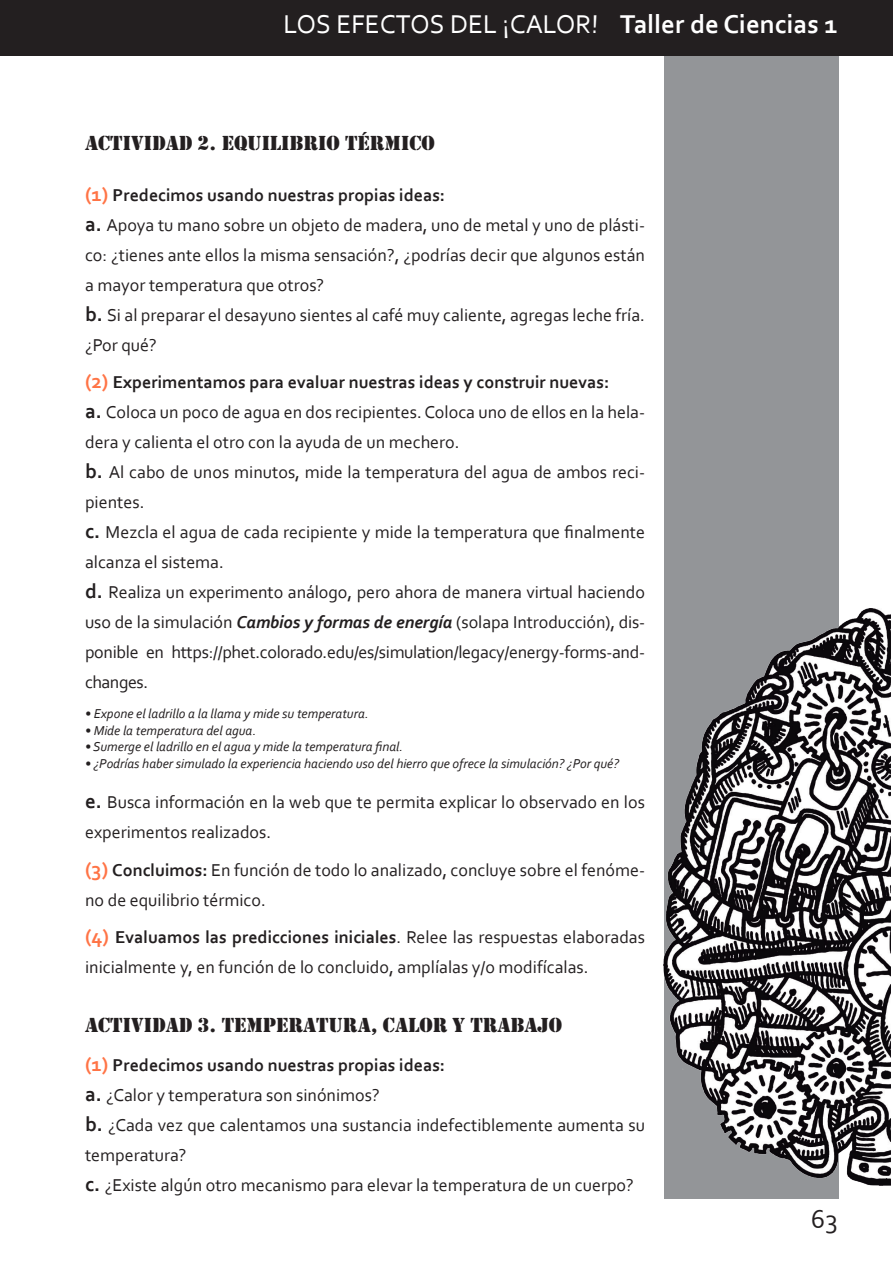
<style>
.page{position:relative;width:893px;height:1263px;background:#fff}
.page>*{position:absolute;margin:0;border:0;box-sizing:border-box;transform-origin:0 0}
.t1{font:27px "Corbel";color:#fff}
.t2{font:27px "Corbel";color:#231f20}
.t3{font:21px "Stencil";color:#231f20}
.texto_cuerpo{font:18px/30px "Corbel";color:#231f20}
.texto_cuerpo-2{font:700 18px "Corbel";color:#231f20}
.t4{font:italic 13.5px "Corbel";color:#231f20}
.s1{font-weight:700}
.s2{font-size:21px;color:#ff7446}
.s3{font-weight:700;font-size:21px}
.s4{font-weight:700;font-style:italic}
.s5{font-weight:700;font-size:21px;color:#ff7446}
</style>
<div class="page">
<div style="left:664px;top:55px;width:174px;height:1143px;background:#939598"></div>
<div style="left:0;top:0;width:893px;height:55px;background:#231f20"></div>
<img style="left:663px;top:608px;width:228px;height:577px">
<h1 class="t1" style="left:283px;top:7px;width:556px">LOS EFECTOS DEL ¡CALOR! <span class="s1">Taller de Ciencias 1</span></h1>
<p class="t3" style="left:85px;top:131px;width:82px">ACTIVIDAD</p>
<p class="t3" style="left:198px;top:131px;width:239px">2. EQUILIBRIO TÉRMICO</p>
<p class="texto_cuerpo-2" style="left:85px;top:183px;width:362px"><span class="s2">(1)</span> Predecimos usando nuestras propias ideas:</p>
<p class="texto_cuerpo" style="left:85px;top:209px;width:561px;text-align:justify"><span class="s3">a.</span> Apoya tu mano sobre un objeto de madera, uno de metal y uno de plásti&shy;co: ¿tienes ante ellos la misma sensación?, ¿podrías decir que algunos están a mayor temperatura que otros?</p>
<p class="texto_cuerpo" style="left:85px;top:299px;width:561px"><span class="s3">b.</span> Si al preparar el desayuno sientes al café muy caliente, agregas leche fría. ¿Por qué?</p>
<p class="texto_cuerpo-2" style="left:85px;top:371px;width:526px"><span class="s2">(2)</span> Experimentamos para evaluar nuestras ideas y construir nuevas:</p>
<p class="texto_cuerpo" style="left:85px;top:397px;width:561px"><span class="s3">a.</span> Coloca un poco de agua en dos recipientes. Coloca uno de ellos en la hela&shy;dera y calienta el otro con la ayuda de un mechero.</p>
<p class="texto_cuerpo" style="left:85px;top:457px;width:561px"><span class="s3">b.</span> Al cabo de unos minutos, mide la temperatura del agua de ambos reci&shy;pientes.</p>
<p class="texto_cuerpo" style="left:85px;top:517px;width:561px"><span class="s3">c.</span> Mezcla el agua de cada recipiente y mide la temperatura que finalmente alcanza el sistema.</p>
<p class="texto_cuerpo" style="left:85px;top:577px;width:562px;text-align:justify"><span class="s3">d.</span> Realiza un experimento análogo, pero ahora de manera virtual haciendo uso de la simulación <span class="s4">Cambios y formas de energía</span> (solapa Introducción), dis&shy;ponible en https://phet.colorado.edu/es/simulation/legacy/energy-forms-and&shy;changes.</p>
<p class="t4" style="left:85px;top:705px;width:285px">• Expone el ladrillo a la llama y mide su temperatura.</p>
<p class="t4" style="left:85px;top:722px;width:173px">• Mide la temperatura del agua.</p>
<p class="t4" style="left:85px;top:738px;width:319px">• Sumerge el ladrillo en el agua y mide la temperatura final.</p>
<p class="t4" style="left:85px;top:755px;width:535px">• ¿Podrías haber simulado la experiencia haciendo uso del hierro que ofrece la simulación? ¿Por qué?</p>
<p class="texto_cuerpo" style="left:85px;top:787px;width:561px"><span class="s3">e.</span> Busca información en la web que te permita explicar lo observado en los experimentos realizados.</p>
<p class="texto_cuerpo" style="left:85px;top:854px;width:561px"><span class="s5">(3)</span> <span class="s1">Concluimos:</span> En función de todo lo analizado, concluye sobre el fenóme&shy;no de equilibrio térmico.</p>
<p class="texto_cuerpo" style="left:85px;top:922px;width:561px"><span class="s5">(4)</span> <span class="s1">Evaluamos las predicciones iniciales</span>. Relee las respuestas elaboradas inicialmente y, en función de lo concluido, amplíalas y/o modifícalas.</p>
<p class="t3" style="left:85px;top:1013px;width:82px">ACTIVIDAD</p>
<p class="t3" style="left:198px;top:1013px;width:39px">3. TEM</p>
<p class="t3" style="left:263px;top:1013px;width:301px">PERATURA, CALOR Y TRABAJO</p>
<p class="texto_cuerpo-2" style="left:85px;top:1053px;width:362px"><span class="s2">(1)</span> Predecimos usando nuestras propias ideas:</p>
<p class="texto_cuerpo" style="left:85px;top:1079px;width:296px"><span class="s3">a.</span> ¿Calor y temperatura son sinónimos?</p>
<p class="texto_cuerpo" style="left:85px;top:1109px;width:561px"><span class="s3">b.</span> ¿Cada vez que calentamos una sustancia indefectiblemente aumenta su temperatura?</p>
<p class="texto_cuerpo" style="left:85px;top:1169px;width:550px"><span class="s3">c.</span> ¿Existe algún otro mecanismo para elevar la temperatura de un cuerpo?</p>
<h1 class="t2" style="left:811px;top:1202px;width:28px">63</h1>
</div>
